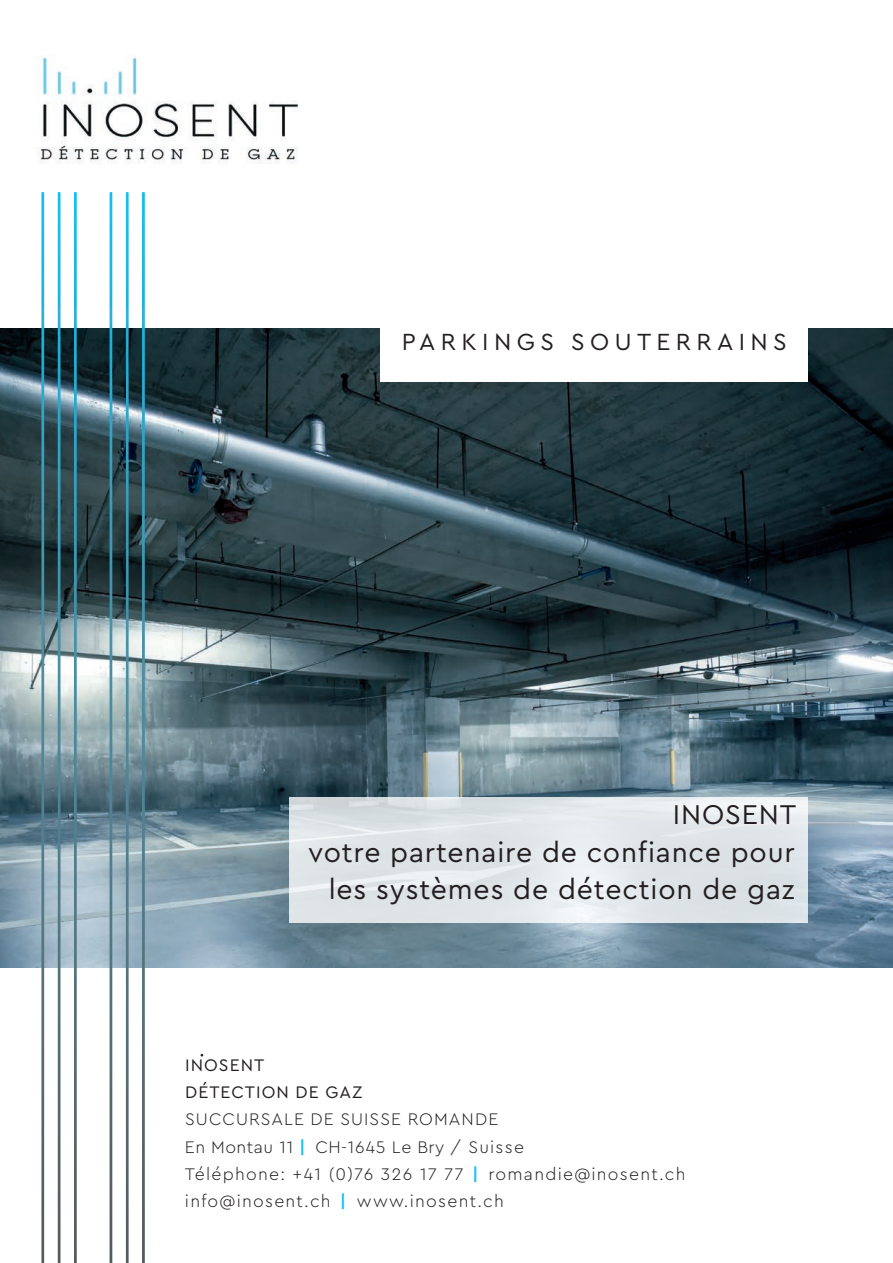
<style>
.page{position:relative;width:893px;height:1263px;background:#fff}
.page>*{position:absolute;margin:0;border:0;box-sizing:border-box;transform-origin:0 0}
.t1{font:28.5px/37.3px "Cera PRO";letter-spacing:.03em;color:#231f20;text-align:right}
.t2{font:24.45px "Cera PRO";letter-spacing:.22em;color:#231f20}
.t3{font:300 17.55px/27.3px "Cera PRO";letter-spacing:.07em;color:#231f20}
.t4{font:17.55px/27.3px "Cera PRO";letter-spacing:.06em;color:#231f20}
.s1{font-weight:700;color:#15bef1}
</style>
<div class="page">
<img style="left:0;top:328px;width:893px;height:639px">
<svg style="left:42px;top:192px;width:2px;height:1071px;background:#428a9f"></svg>
<svg style="left:58px;top:192px;width:2px;height:1071px;background:#428a9f"></svg>
<svg style="left:74px;top:192px;width:2px;height:1071px;background:#42899f"></svg>
<svg style="left:142px;top:192px;width:3px;height:1071px;background:#498ca0"></svg>
<svg style="left:126px;top:192px;width:2px;height:1071px;background:#428a9f"></svg>
<svg style="left:110px;top:192px;width:2px;height:1071px;background:#428a9f"></svg>
<img style="left:38px;top:55px;width:260px;height:109px">
<div style="left:381px;top:301px;width:427px;height:81px;background:#fff"></div>
<svg style="left:289px;top:797px;width:519px;height:125px;background:#e0e6e9"></svg>
<h2 class="t2" style="left:402px;top:325px;width:387px">PARKINGS SOUTERRAINS</h2>
<h1 class="t1" style="left:308px;top:795px;width:490px">INOSENT<br>votre partenaire de confiance pour les systèmes de détection de gaz</h1>
<p class="t4" style="left:185px;top:1050px;width:179px">INOSENT<br>DÉTECTION DE GAZ</p>
<p class="t3" style="left:185px;top:1105px;width:502px">SUCCURSALE DE SUISSE ROMANDE<br>En Montau 11 <span class="s1">|</span> CH-1645 Le Bry / Suisse<br>Téléphone: +41 (0)76 326 17 77 <span class="s1">|</span> romandie@inosent.ch info@inosent.ch <span class="s1">|</span> www.inosent.ch</p>
</div>
